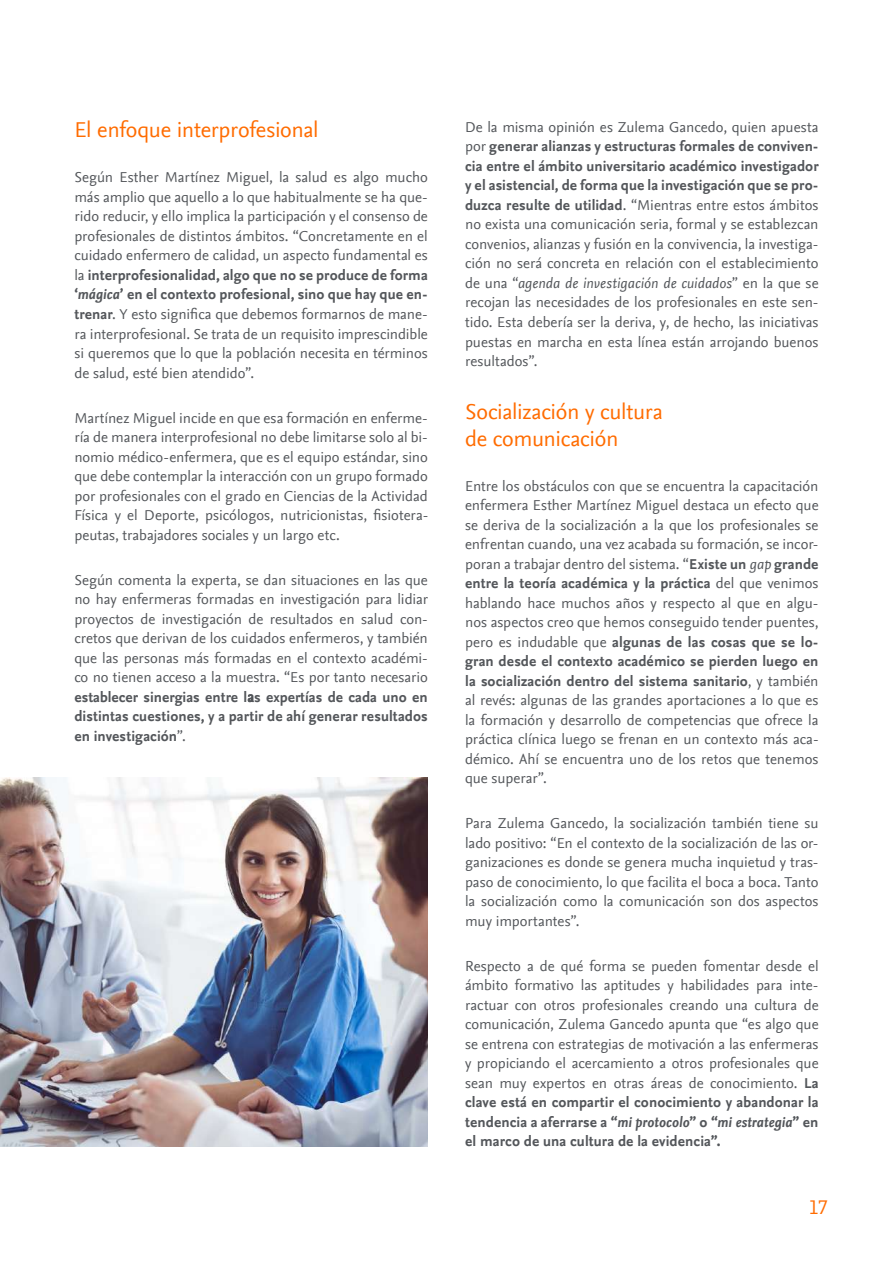
<style>
.page{position:relative;width:893px;height:1263px;background:#fff}
.page>*{position:absolute;margin:0;border:0;box-sizing:border-box;transform-origin:0 0}
.t1{font:22.5px/27px "Nexus Sans Offc Pro";letter-spacing:-.015em;color:#ff6c00}
.t2{font:300 22.5px "Elsevier Display";color:#ff6c00}
.t3{font:15px/19.5px "Nexus Sans Offc Pro";color:#53565a;text-align:justify}
.s1{font-weight:700}
.s2{font-weight:700;font-style:italic}
.s3{font-style:italic}
</style>
<div class="page">
<img style="left:0;top:778px;width:428px;height:368px">
<h1 class="t1" style="left:74px;top:115px;width:246px">El enfoque interprofesional</h1>
<p class="t3" style="left:74px;top:167px;width:355px">Según Esther Martínez Miguel, la salud es algo mucho más amplio que aquello a lo que habitualmente se ha que&shy;rido reducir, y ello implica la participación y el consenso de profesionales de distintos ámbitos. “Concretamente en el cuidado enfermero de calidad, un aspecto fundamental es la <span class="s1">interprofesionalidad, algo que no se produce de forma ‘</span><span class="s2">mágica</span><span class="s1">’ en el contexto profesional, sino que hay que en&shy;trenar</span>. Y esto significa que debemos formarnos de mane&shy;ra interprofesional. Se trata de un requisito imprescindible si queremos que lo que la población necesita en términos de salud, esté bien atendido”.</p>
<p class="t3" style="left:74px;top:407px;width:355px">Martínez Miguel incide en que esa formación en enferme&shy;ría de manera interprofesional no debe limitarse solo al bi&shy;nomio médico-enfermera, que es el equipo estándar, sino que debe contemplar la interacción con un grupo formado por profesionales con el grado en Ciencias de la Actividad Física y el Deporte, psicólogos, nutricionistas, fisiotera&shy;peutas, trabajadores sociales y un largo etc.</p>
<p class="t3" style="left:74px;top:569px;width:355px">Según comenta la experta, se dan situaciones en las que no hay enfermeras formadas en investigación para lidiar proyectos de investigación de resultados en salud con&shy;cretos que derivan de los cuidados enfermeros, y también que las personas más formadas en el contexto académi&shy;co no tienen acceso a la muestra. “Es por tanto necesario <span class="s1">establecer sinergias entre l</span>a<span class="s1">s expertías de cada uno en distintas cuestiones, y a partir de ahí generar resultados en investigación</span>”.</p>
<p class="t3" style="left:465px;top:116px;width:355px">De la misma opinión es Zulema Gancedo, quien apuesta por <span class="s1">generar alianzas y estructuras formales de conviven&shy;cia entre el ámbito universitario académico investigador y el asistencial, de forma que la investigación que se pro&shy;duzca resulte de utilidad</span>. “Mientras entre estos ámbitos no exista una comunicación seria, formal y se establezcan convenios, alianzas y fusión en la convivencia, la investiga&shy;ción no será concreta en relación con el establecimiento de una “<span class="s3">agenda de investigación de cuidados</span>” en la que se recojan las necesidades de los profesionales en este sen&shy;tido. Esta debería ser la deriva, y, de hecho, las iniciativas puestas en marcha en esta línea están arrojando buenos resultados”.</p>
<h1 class="t1" style="left:465px;top:396px;width:199px">Socialización y cultura de comunicación</h1>
<p class="t3" style="left:465px;top:475px;width:355px">Entre los obstáculos con que se encuentra la capacitación enfermera Esther Martínez Miguel destaca un efecto que se deriva de la socialización a la que los profesionales se enfrentan cuando, una vez acabada su formación, se incor&shy;poran a trabajar dentro del sistema. “<span class="s1">Existe un</span> <span class="s3">gap</span> <span class="s1">grande entre la teoría académica y la práctica</span> del que venimos hablando hace muchos años y respecto al que en algu&shy;nos aspectos creo que hemos conseguido tender puentes, pero es indudable que <span class="s1">algunas de las cosas que se lo&shy;gran desde el contexto académico se pierden luego en la socialización dentro del sistema sanitario</span>, y también al revés: algunas de las grandes aportaciones a lo que es la formación y desarrollo de competencias que ofrece la práctica clínica luego se frenan en un contexto más aca&shy;démico. Ahí se encuentra uno de los retos que tenemos que superar”.</p>
<p class="t3" style="left:465px;top:812px;width:355px">Para Zulema Gancedo, la socialización también tiene su lado positivo: “En el contexto de la socialización de las or&shy;ganizaciones es donde se genera mucha inquietud y tras&shy;paso de conocimiento, lo que facilita el boca a boca. Tanto la socialización como la comunicación son dos aspectos muy importantes”.</p>
<p class="t3" style="left:465px;top:955px;width:355px">Respecto a de qué forma se pueden fomentar desde el ámbito formativo las aptitudes y habilidades para inte&shy;ractuar con otros profesionales creando una cultura de comunicación, Zulema Gancedo apunta que “es algo que se entrena con estrategias de motivación a las enfermeras y propiciando el acercamiento a otros profesionales que sean muy expertos en otras áreas de conocimiento. <span class="s1">La clave está en compartir el conocimiento y abandonar la tendencia a aferrarse a “</span><span class="s2">mi protocolo</span><span class="s1">” o “</span><span class="s2">mi estrategia</span><span class="s1">” en el marco de una cultura de la evidencia”.</span></p>
<h1 class="t2" style="left:809px;top:1194px;width:20px">17</h1>
</div>
